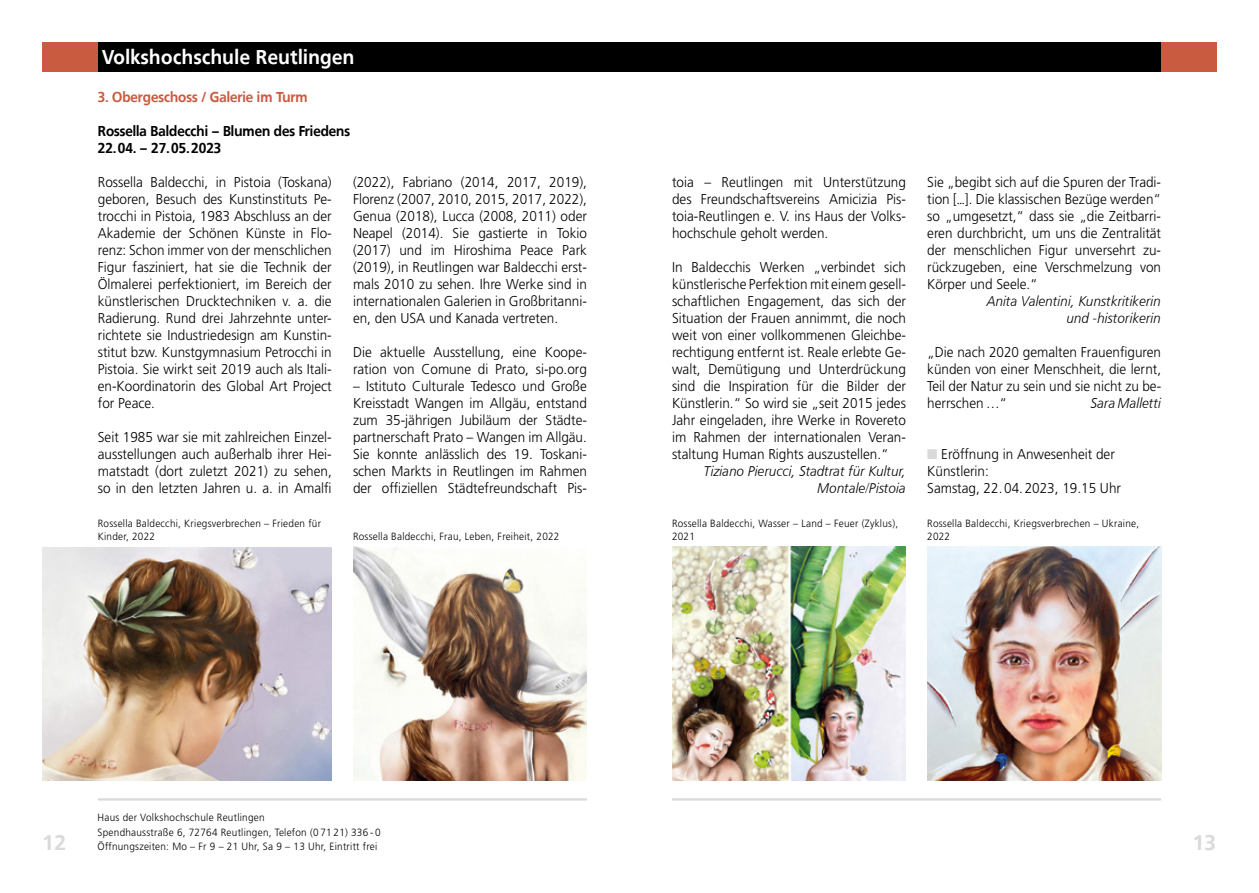
<style>
.page{position:relative;width:1259px;height:893px;background:#fff}
.page>*{position:absolute;margin:0;border:0;box-sizing:border-box;transform-origin:0 0}
.t1{font:700 21px "Frutiger BSK";color:#dadada}
.t2{font:700 19.8px "Frutiger BSK";letter-spacing:.025em;color:#fff;scale:.95 1}
.t3{font:300 14.25px/17px "Frutiger";color:#000;text-align:justify;scale:.95 1}
.t4{font:14.25px/17px "Humanist 777 BT Light Italic B";color:#000;text-align:right;scale:.95 1}
.t5{font:700 14.25px/17px "Frutiger BSK";color:#000;scale:.95 1}
.t6{font:700 14.25px "Frutiger BSK";color:#c95b40;scale:.95 1}
.t7{font:300 10.5px/12.8px "Frutiger";letter-spacing:.025em;color:#000;scale:.95 1}
.s1{font-family:"Graublau Sans";font-weight:400}
.s2{color:#dadada}
</style>
<div class="page">
<hr style="left:98px;top:798px;width:489px;height:2px;background:#dadada">
<hr style="left:672px;top:798px;width:489px;height:2px;background:#dadada">
<div style="left:98px;top:43px;width:531px;height:29px;background:#000"></div>
<div style="left:629px;top:43px;width:532px;height:29px;background:#000"></div>
<div style="left:1161px;top:43px;width:55px;height:29px;background:#c95b40"></div>
<div style="left:43px;top:43px;width:55px;height:29px;background:#c95b40"></div>
<img style="left:353px;top:547px;width:234px;height:234px">
<img style="left:43px;top:547px;width:289px;height:234px">
<img style="left:927px;top:547px;width:234px;height:234px">
<img style="left:672px;top:547px;width:234px;height:234px">
<h2 class="t2" style="left:102px;top:45px;width:267px">Volkshochschule Reutlingen</h2>
<p class="t6" style="left:98px;top:89px;width:222px">3. Obergeschoss / Galerie im Turm</p>
<p class="t5" style="left:98px;top:123px;width:267px">Rossella Baldecchi – Blumen des Friedens<br>22.04. – 27.05.2023</p>
<p class="t3" style="left:98px;top:174px;width:248px">Rossella Baldecchi, in Pistoia (Toskana) geboren, Besuch des Kunstinstituts Pe&shy;trocchi in Pistoia, 1983 Abschluss an der Akademie der Schönen Künste in Flo&shy;renz: Schon immer von der menschlichen Figur fasziniert, hat sie die Technik der Ölmalerei perfektioniert, im Bereich der künstlerischen Drucktechniken v. a. die Radierung. Rund drei Jahrzehnte unter&shy;richtete sie Industriedesign am Kunstin&shy;stitut bzw. Kunstgymnasium Petrocchi in Pistoia. Sie wirkt seit 2019 auch als Itali&shy;en-Koordinatorin des Global Art Project for Peace.</p>
<p class="t3" style="left:98px;top:428px;width:248px">Seit 1985 war sie mit zahlreichen Einzel&shy;ausstellungen auch außerhalb ihrer Hei&shy;matstadt (dort zuletzt 2021) zu sehen, so in den letzten Jahren u. a. in Amalfi</p>
<p class="t3" style="left:353px;top:174px;width:248px">(2022), Fabriano (2014, 2017, 2019), Florenz (2007, 2010, 2015, 2017, 2022), Genua (2018), Lucca (2008, 2011) oder Neapel (2014). Sie gastierte in Tokio (2017) und im Hiroshima Peace Park (2019), in Reutlingen war Baldecchi erst&shy;mals 2010 zu sehen. Ihre Werke sind in internationalen Galerien in Großbritanni&shy;en, den USA und Kanada vertreten.</p>
<p class="t3" style="left:353px;top:343px;width:248px">Die aktuelle Ausstellung, eine Koope&shy;ration von Comune di Prato, si-po.org</p>
<p class="t3" style="left:353px;top:377px;width:248px">– Istituto Culturale Tedesco und Große Kreisstadt Wangen im Allgäu, entstand zum 35-jährigen Jubiläum der Städte&shy;partnerschaft Prato – Wangen im Allgäu.<br>Sie konnte anlässlich des 19. Toskani&shy;schen Markts in Reutlingen im Rahmen der offiziellen Städtefreundschaft Pis-</p>
<p class="t3" style="left:672px;top:174px;width:248px">toia – Reutlingen mit Unterstützung des Freundschaftsvereins Amicizia Pis&shy;toia-Reutlingen e. V. ins Haus der Volks&shy;hochschule geholt werden.</p>
<p class="t3" style="left:672px;top:259px;width:248px">In Baldecchis Werken „verbindet sich künstlerische Perfektion mit einem gesell&shy;schaftlichen Engagement, das sich der Situation der Frauen annimmt, die noch weit von einer vollkommenen Gleichbe&shy;rechtigung entfernt ist. Reale erlebte Ge&shy;walt, Demütigung und Unterdrückung sind die Inspiration für die Bilder der Künstlerin.“ So wird sie „seit 2015 jedes Jahr eingeladen, ihre Werke in Rovereto im Rahmen der internationalen Veran&shy;staltung Human Rights auszustellen.“</p>
<p class="t4" style="left:704px;top:462px;width:214px">Tiziano Pierucci, Stadtrat für Kultur,<br>Montale/Pistoia</p>
<p class="t3" style="left:927px;top:174px;width:248px">Sie „begibt sich auf die Spuren der Tradi&shy;tion [<span class="s1">…</span>]. Die klassischen Bezüge werden“ so „umgesetzt,“ dass sie „die Zeitbarri&shy;eren durchbricht, um uns die Zentralität der menschlichen Figur unversehrt zu&shy;rückzugeben, eine Verschmelzung von Körper und Seele.“</p>
<p class="t4" style="left:987px;top:292px;width:185px">Anita Valentini, Kunstkritikerin und -historikerin</p>
<p class="t3" style="left:927px;top:343px;width:248px">„Die nach 2020 gemalten Frauenfiguren künden von einer Menschheit, die lernt, Teil der Natur zu sein und sie nicht zu be&shy;herrschen …“</p>
<p class="t4" style="left:1090px;top:394px;width:75px">Sara Malletti</p>
<p class="t3" style="left:927px;top:445px;width:205px;text-align:left"><span class="s2">■</span> Eröffnung in Anwesenheit der<br>Künstlerin:<br>Samstag, 22.04.2023, 19.15 Uhr</p>
<p class="t7" style="left:98px;top:517px;width:236px">Rossella Baldecchi, Kriegsverbrechen – Frieden für<br>Kinder, 2022</p>
<p class="t7" style="left:927px;top:517px;width:225px">Rossella Baldecchi, Kriegsverbrechen – Ukraine,<br>2022</p>
<p class="t7" style="left:672px;top:517px;width:239px">Rossella Baldecchi, Wasser – Land – Feuer (Zyklus),<br>2021</p>
<p class="t7" style="left:353px;top:530px;width:219px">Rossella Baldecchi, Frau, Leben, Freiheit, 2022</p>
<p class="t7" style="left:98px;top:810px;width:299px;line-height:14.9px">Haus der Volkshochschule Reutlingen<br>Spendhausstraße 6, 72764 Reutlingen, Telefon (0 71 21) 336 - 0<br>Öffnungszeiten: Mo – Fr 9 – 21 Uhr, Sa 9 – 13 Uhr, Eintritt frei</p>
<h1 class="t1" style="left:43px;top:830px;width:25px">12</h1>
<h1 class="t1" style="left:1192px;top:830px;width:25px">13</h1>
</div>
